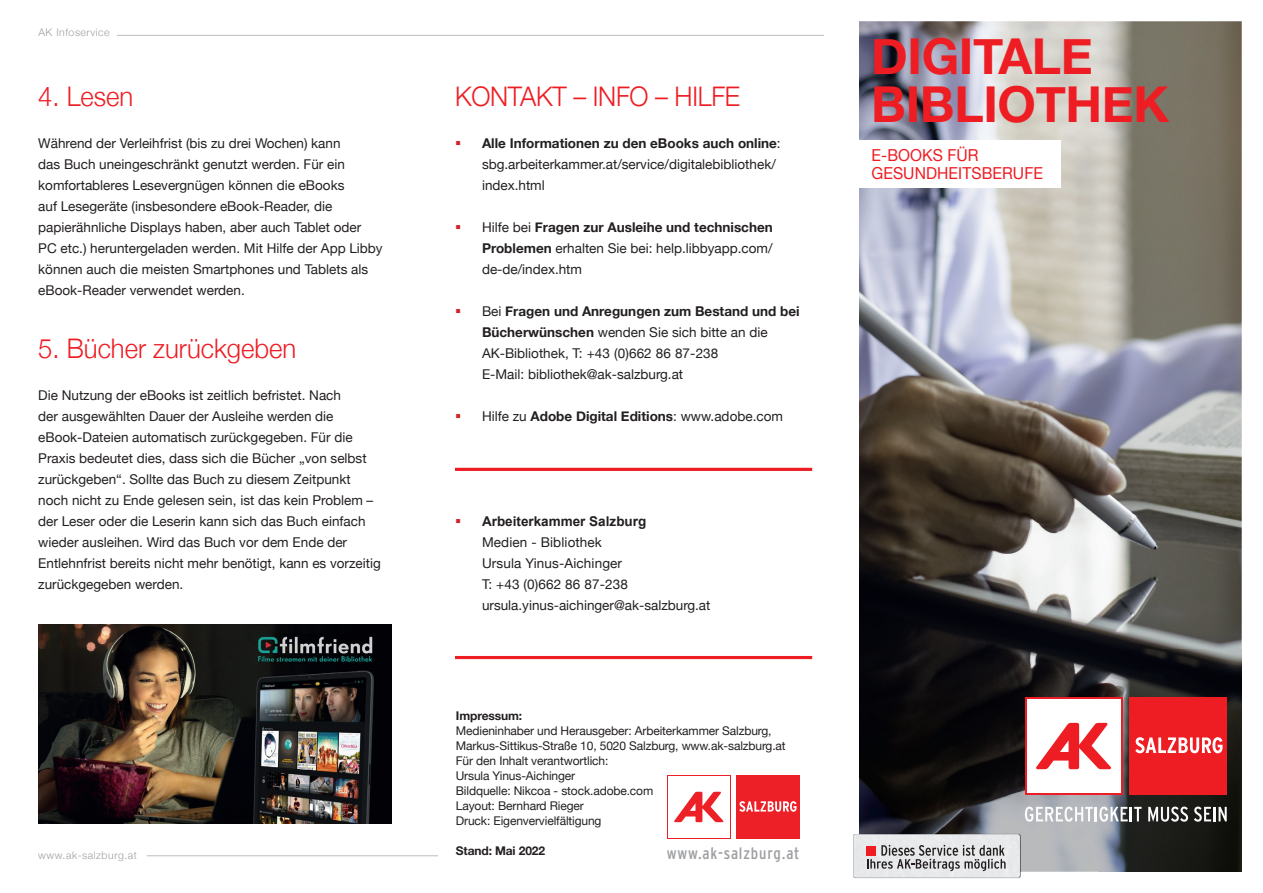
<style>
.page{position:relative;width:1263px;height:893px;background:#fff}
.page>*{position:absolute;margin:0;border:0;box-sizing:border-box;transform-origin:0 0}
.t1{font:700 49.5px/48px "Helvetica Neue";letter-spacing:-.01em;color:#ee1d23}
.t2{font:300 27px "Helvetica Neue";color:#ee1d23;scale:.95 1}
.t3{font:16.5px/18px "Helvetica Neue";letter-spacing:.005em;color:#ee1d23;scale:.95 1}
.t4{font:condensed 16.5px "Interstate";letter-spacing:.05em;color:#9d9fa2}
.t5{font:13.5px/21px "Helvetica Neue";color:#231f20}
.t6{font:700 13.5px "Arial";color:#231f20}
.t7{font:12px/15px "Helvetica Neue";letter-spacing:-.01em;color:#231f20}
.t8{font:700 12px "Helvetica Neue";letter-spacing:-.01em;color:#231f20}
.t9{font:300 10.5px "Helvetica Neue";letter-spacing:.05em;color:#9d9fa2}
.s1{color:#d1232a}
.s2{font-weight:700}
</style>
<div class="page">
<div style="left:735px;top:775px;width:64px;height:64px;background:#ee2027"></div>
<svg style="left:674px;top:792px;width:50px;height:30px"></svg>
<svg style="left:739px;top:801px;width:57px;height:11px"></svg>
<img style="left:859px;top:21px;width:383px;height:629px">
<img style="left:859px;top:650px;width:383px;height:222px">
<div style="left:1129px;top:697px;width:98px;height:98px;background:#ee1d23"></div>
<div style="left:1025px;top:697px;width:97px;height:98px;background:linear-gradient(to right,#ee1d23,#ee1d23)"></div>
<div style="left:1027px;top:699px;width:93px;height:94px;background:#fff"></div>
<svg style="left:1036px;top:723px;width:75px;height:46px"></svg>
<svg style="left:1025px;top:807px;width:116px;height:15px"></svg>
<svg style="left:1148px;top:807px;width:40px;height:15px"></svg>
<svg style="left:1194px;top:807px;width:33px;height:15px"></svg>
<svg style="left:1135px;top:737px;width:87px;height:16px"></svg>
<img style="left:853px;top:834px;width:168px;height:45px">
<div style="left:854px;top:834px;width:166px;height:43px;background:#e8e9ea"></div>
<svg style="left:867px;top:845px;width:138px;height:26px;background:#b2b1b2"></svg>
<div style="left:866px;top:847px;width:9px;height:9px;background:#ee1d23"></div>
<div style="left:854px;top:140px;width:207px;height:48px;background:#fff"></div>
<hr style="left:117px;top:35px;width:707px;height:1px;background:#bcbdc0">
<hr style="left:147px;top:855px;width:291px;height:1px;background:#bcbdc0">
<hr style="left:455px;top:656px;width:357px;height:3px;background:#ee1d23">
<hr style="left:455px;top:468px;width:357px;height:3px;background:#ee1d23">
<img style="left:38px;top:624px;width:353px;height:199px">
<p class="t9" style="left:38px;top:23px;width:73px">AK Infoservice</p>
<h2 class="t2" style="left:38px;top:74px;width:102px">4. Lesen</h2>
<p class="t5" style="left:38px;top:133px;width:346px">Während der Verleihfrist (bis zu drei Wochen) kann<br>das Buch uneingeschränkt genutzt werden. Für ein komfortableres Lesevergnügen können die eBooks<br>auf Lesegeräte (insbesondere eBook-Reader, die papierähnliche Displays haben, aber auch Tablet oder PC etc.) heruntergeladen werden. Mit Hilfe der App Libby können auch die meisten Smartphones und Tablets als eBook-Reader verwendet werden.</p>
<h2 class="t2" style="left:38px;top:326px;width:273px">5. Bücher zurückgeben</h2>
<p class="t5" style="left:38px;top:385px;width:344px">Die Nutzung der eBooks ist zeitlich befristet. Nach<br>der ausgewählten Dauer der Ausleihe werden die eBook-Dateien automatisch zurückgegeben. Für die Praxis bedeutet dies, dass sich die Bücher „von selbst zurückgeben“. Sollte das Buch zu diesem Zeitpunkt noch nicht zu Ende gelesen sein, ist das kein Problem – der Leser oder die Leserin kann sich das Buch einfach wieder ausleihen. Wird das Buch vor dem Ende der Entlehnfrist bereits nicht mehr benötigt, kann es vorzeitig zurückgegeben werden.</p>
<p class="t9" style="left:38px;top:846px;width:100px">www.ak-salzburg.at</p>
<h2 class="t2" style="left:455px;top:74px;width:302px">KONTAKT – INFO – HILFE</h2>
<p class="t5" style="left:482px;top:133px;width:300px;text-indent:-27px"><span class="s1">▪</span> <span class="s2">Alle Informationen zu den eBooks auch online</span>: sbg.arbeiterkammer.at/service/digitalebibliothek/ index.html</p>
<p class="t5" style="left:482px;top:217px;width:292px;text-align:justify;text-indent:-27px"><span class="s1">▪</span> Hilfe bei <span class="s2">Fragen zur Ausleihe und technischen Problemen</span> erhalten Sie bei: help.libbyapp.com/ de-de/index.htm</p>
<p class="t5" style="left:482px;top:301px;width:319px;text-indent:-27px"><span class="s1">▪</span> Bei <span class="s2">Fragen und Anregungen zum Bestand und bei Bücherwünschen</span> wenden Sie sich bitte an die AK-Bibliothek, T: +43 (0)662 86 87-238<br>E-Mail: bibliothek@ak-salzburg.at</p>
<p class="t5" style="left:455px;top:406px;width:329px"><span class="s1">▪</span> Hilfe zu <span class="s2">Adobe Digital Editions</span>: www.adobe.com</p>
<p class="t6" style="left:455px;top:512px;width:193px"><span class="s1">▪</span> Arbeiterkammer Salzburg</p>
<p class="t5" style="left:482px;top:532px;width:230px">Medien - Bibliothek<br>Ursula Yinus-Aichinger<br>T: +43 (0)662 86 87-238 ursula.yinus-aichinger@ak-salzburg.at</p>
<p class="t8" style="left:456px;top:706px;width:68px">Impressum:</p>
<p class="t7" style="left:456px;top:724px;width:331px">Medieninhaber und Herausgeber: Arbeiterkammer Salzburg, Markus-Sittikus-Straße 10, 5020 Salzburg, www.ak-salzburg.at Für den Inhalt verantwortlich:<br>Ursula Yinus-Aichinger<br>Bildquelle: Nikcoa - stock.adobe.com<br>Layout: Bernhard Rieger<br>Druck: Eigenvervielfältigung</p>
<p class="t8" style="left:456px;top:841px;width:91px">Stand: Mai 2022</p>
<p class="t4" style="left:667px;top:844px;width:134px">www.ak-salzburg.at</p>
<h1 class="t1" style="left:871px;top:33px;width:299px">DIGITALE<br>BIBLIOTHEK</h1>
<p class="t3" style="left:871px;top:147px;width:182px">E-BOOKS FÜR<br>GESUNDHEITSBERUFE</p>
</div>
